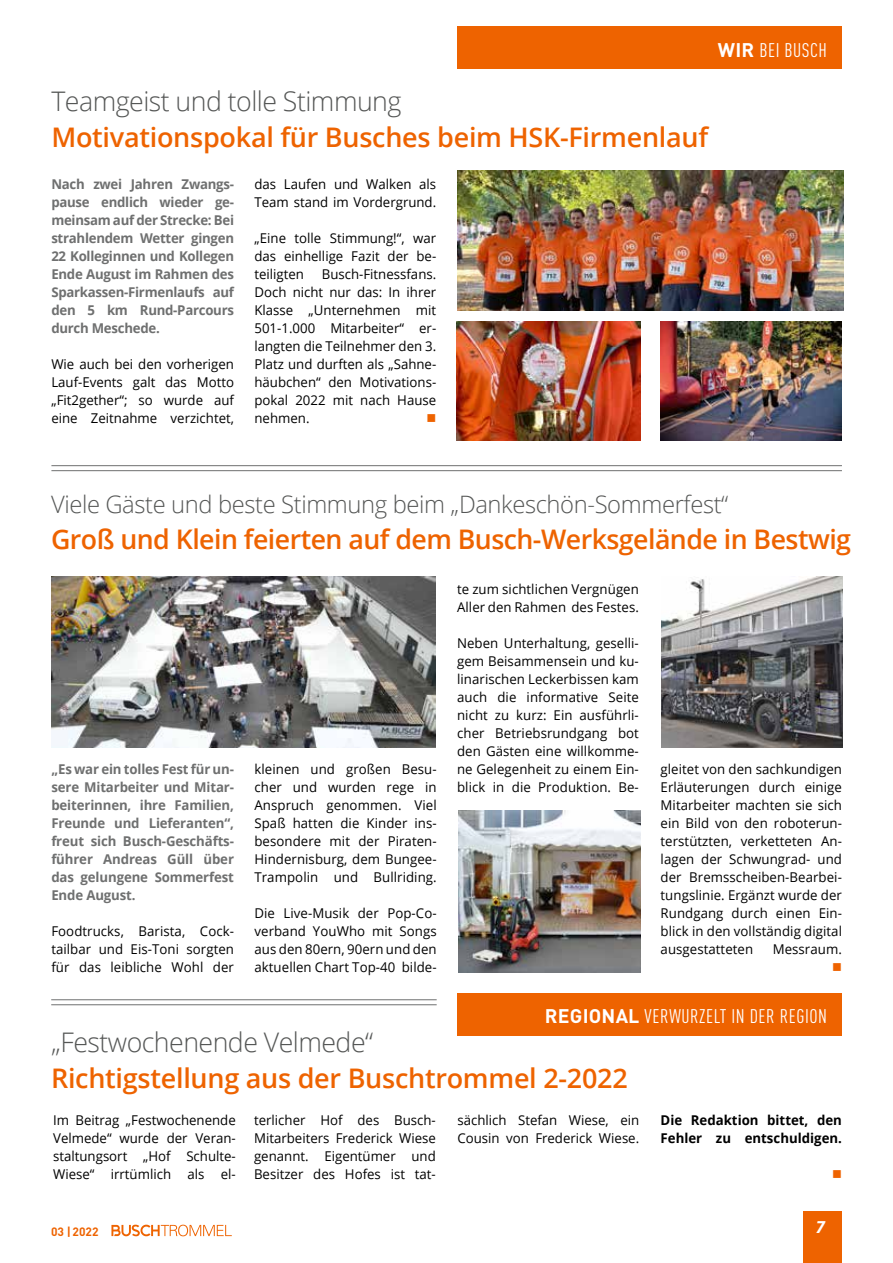
<style>
.page{position:relative;width:893px;height:1263px;background:#fff}
.page>*{position:absolute;margin:0;border:0;box-sizing:border-box;transform-origin:0 0}
.t1{font:600 27px "Open Sans";letter-spacing:-.01em;color:#ee6300}
.t2{font:300 27px "Open Sans";letter-spacing:-.02em;color:#555756}
.t3{font:300 24px "Open Sans";letter-spacing:-.015em;color:#555756}
.t4{font:19.5px "DIN Cond";letter-spacing:.03em;color:#fff}
.t5{font:italic 700 16.5px "Open Sans";color:#fff}
.t6{font:13.5px/18px "Open Sans";color:#000;text-align:justify}
.t7{font:700 13.5px/18px "Open Sans";letter-spacing:-.015em;color:#6f7070;text-align:justify}
.t8{font:700 13.5px/18px "Open Sans";color:#000}
.t9{font:13.5px "Wingdings";color:#ee6300}
.t10{font:700 12px "DIN";color:#ee6300}
.s1{font-family:"DIN";font-weight:700}
</style>
<div class="page">
<hr style="left:51px;top:470px;width:791px;height:1px;background:#6f7070">
<hr style="left:51px;top:465px;width:791px;height:1px;background:#6f7070">
<hr style="left:51px;top:1004px;width:386px;height:1px;background:#6f7070">
<hr style="left:51px;top:999px;width:386px;height:1px;background:#6f7070">
<img style="left:457px;top:171px;width:386px;height:140px">
<img style="left:457px;top:321px;width:183px;height:120px">
<img style="left:51px;top:576px;width:384px;height:171px">
<img style="left:662px;top:576px;width:181px;height:171px">
<img style="left:459px;top:810px;width:181px;height:162px">
<img style="left:661px;top:321px;width:181px;height:120px">
<div style="left:804px;top:1212px;width:38px;height:51px;background:#ee6300"></div>
<div style="left:457px;top:27px;width:385px;height:42px;background:#ee6300"></div>
<svg style="left:111px;top:1225px;width:121px;height:11px"></svg>
<div style="left:457px;top:993px;width:385px;height:42px;background:#ee6300"></div>
<h3 class="t4" style="left:718px;top:38px;width:111px"><span class="s1">WIR</span> BEI BUSCH</h3>
<h1 class="t2" style="left:51px;top:82px;width:352px">Teamgeist und tolle Stimmung</h1>
<h1 class="t1" style="left:51px;top:118px;width:658px">Motivationspokal für Busches beim HSK-Firmenlauf</h1>
<p class="t7" style="left:51px;top:175px;width:184px">Nach zwei Jahren Zwangs&shy;pause endlich wieder ge&shy;meinsam auf der Strecke: Bei strahlendem Wetter gingen 22 Kolleginnen und Kollegen Ende August im Rahmen des Sparkassen-Firmenlaufs auf den 5 km Rund-Parcours durch Meschede.</p>
<p class="t6" style="left:51px;top:355px;width:184px">Wie auch bei den vorherigen Lauf-Events galt das Motto „Fit2gether“; so wurde auf eine Zeitnahme verzichtet,</p>
<p class="t6" style="left:254px;top:175px;width:183px">das Laufen und Walken als<br>Team stand im Vordergrund.</p>
<p class="t6" style="left:254px;top:229px;width:183px">„Eine tolle Stimmung!“, war das einhellige Fazit der be&shy;teiligten</p>
<p class="t6" style="left:254px;top:265px;width:183px;text-indent:67px">Busch-Fitnessfans.<br>Doch nicht nur das: In ihrer Klasse „Unternehmen mit 501-1.000 Mitarbeiter“ er&shy;langten die Teilnehmer den 3.<br>Platz und durften als „Sahne&shy;häubchen“ den Motivations&shy;pokal 2022 mit nach Hause nehmen.</p>
<p class="t9" style="left:426px;top:411px;width:11px">■</p>
<h2 class="t3" style="left:51px;top:488px;width:679px">Viele Gäste und beste Stimmung beim „Dankeschön-Sommerfest“</h2>
<h1 class="t1" style="left:51px;top:521px;width:802px">Groß und Klein feierten auf dem Busch-Werksgelände in Bestwig</h1>
<p class="t7" style="left:51px;top:760px;width:184px">„Es war ein tolles Fest für un&shy;sere Mitarbeiter und Mitar&shy;beiterinnen, ihre Familien, Freunde und Lieferanten“, freut sich Busch-Geschäfts&shy;führer Andreas Güll über das gelungene Sommerfest Ende August.</p>
<p class="t6" style="left:51px;top:922px;width:184px">Foodtrucks, Barista, Cock&shy;tailbar und Eis-Toni sorgten für das leibliche Wohl der</p>
<p class="t6" style="left:254px;top:760px;width:184px">kleinen und großen Besu&shy;cher und wurden rege in Anspruch genommen. Viel Spaß hatten die Kinder ins&shy;besondere mit der Piraten-Hindernisburg, dem Bungee-Trampolin und Bullriding.</p>
<p class="t6" style="left:254px;top:904px;width:184px">Die Live-Musik der Pop-Co&shy;verband YouWho mit Songs aus den 80ern, 90ern und den aktuellen Chart Top-40 bilde-</p>
<p class="t6" style="left:457px;top:580px;width:183px">te zum sichtlichen Vergnügen<br>Aller den Rahmen des Festes.</p>
<p class="t6" style="left:457px;top:634px;width:183px">Neben Unterhaltung, geselli&shy;gem Beisammensein und ku&shy;linarischen Leckerbissen kam auch die informative Seite nicht zu kurz: Ein ausführli&shy;cher Betriebsrundgang bot den Gästen eine willkomme&shy;ne Gelegenheit zu einem Ein&shy;blick in die Produktion. Be-</p>
<p class="t6" style="left:661px;top:760px;width:183px">gleitet von den sachkundigen Erläuterungen durch einige Mitarbeiter machten sie sich ein Bild von den roboterun&shy;terstützten, verketteten An&shy;lagen der Schwungrad- und der Bremsscheiben-Bearbei&shy;tungslinie. Ergänzt wurde der Rundgang durch einen Ein&shy;blick in den vollständig digital ausgestatteten</p>
<p class="t6" style="left:773px;top:940px;width:71px">Messraum.</p>
<p class="t9" style="left:832px;top:960px;width:11px">■</p>
<h3 class="t4" style="left:545px;top:1004px;width:284px"><span class="s1">REGIONAL</span> VERWURZELT IN DER REGION</h3>
<h1 class="t2" style="left:51px;top:1023px;width:324px">„Festwochenende Velmede“</h1>
<h1 class="t1" style="left:51px;top:1059px;width:578px">Richtigstellung aus der Buschtrommel 2-2022</h1>
<p class="t6" style="left:53px;top:1111px;width:184px">Im Beitrag „Festwochenende Velmede“ wurde der Veran&shy;staltungsort „Hof Schulte-Wiese“ irrtümlich als el-</p>
<p class="t10" style="left:51px;top:1224px;width:49px">03 |2022</p>
<p class="t6" style="left:254px;top:1111px;width:183px">terlicher Hof des Busch-Mitarbeiters Frederick Wiese genannt. Eigentümer und Besitzer des Hofes ist tat-</p>
<p class="t6" style="left:457px;top:1111px;width:183px">sächlich Stefan Wiese, ein<br>Cousin von Frederick Wiese.</p>
<p class="t8" style="left:661px;top:1111px;width:183px">Die Redaktion bittet, den<br>Fehler zu entschuldigen.</p>
<p class="t9" style="left:832px;top:1167px;width:11px">■</p>
<p class="t5" style="left:816px;top:1215px;width:11px">7</p>
</div>
